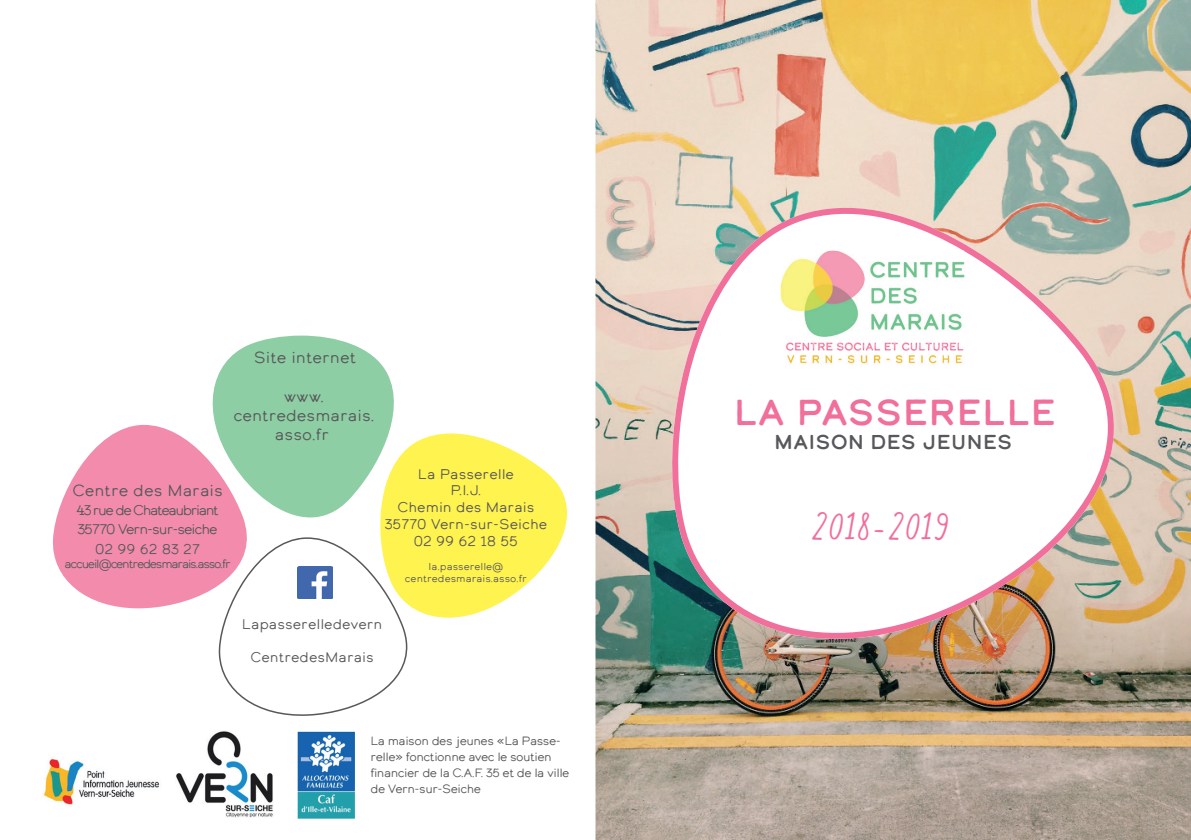
<style>
.page{position:relative;width:1191px;height:840px;background:#fff}
.page>*{position:absolute;margin:0;border:0;box-sizing:border-box;transform-origin:0 0}
.t1{font:36px "Calder Dark";color:#f16f9b}
.t2{font:36px "Calder Script";letter-spacing:-.02em;color:#f16f9b}
.t3{font:20px "Calder Dark";color:#57585a}
.t4{font:16px/19.2px "Calder LC";color:#57585a;text-align:center}
.t5{font:14px/16.8px "Calder LC";color:#57585a;text-align:center}
.t6{font:14px/19.2px "Calder LC";letter-spacing:-.09em;color:#57585a;text-align:center}
.t7{font:12px/16px "Calder LC";letter-spacing:-.04em;color:#57585a}
.t8{font:12px "Calder LC";letter-spacing:-.1em;color:#57585a}
.t9{font:10px/12px "Calder LC";color:#57585a;text-align:center}
</style>
<div class="page">
<img style="left:595px;top:0;width:596px;height:839px">
<img style="left:658px;top:185px;width:502px;height:481px">
<svg style="left:669px;top:206px;width:446px;height:435px"></svg>
<img style="left:780px;top:250px;width:191px;height:115px">
<svg style="left:963px;top:250px;width:8px;height:5px"></svg>
<svg style="left:53px;top:335px;width:514px;height:381px"></svg>
<img style="left:298px;top:566px;width:34px;height:32px">
<img style="left:298px;top:731px;width:56px;height:86px">
<img style="left:176px;top:731px;width:97px;height:85px">
<img style="left:43px;top:757px;width:116px;height:48px">
<h3 class="t4" style="left:254px;top:347px;width:104px">Site internet</h3>
<h3 class="t4" style="left:233px;top:386px;width:143px">www. centredesmarais. asso.fr</h3>
<h3 class="t4" style="left:72px;top:480px;width:152px">Centre des Marais</h3>
<p class="t6" style="left:76px;top:500px;width:144px">43 rue de Chateaubriant<br>35770 Vern-sur-seiche<br>02 99 62 83 27</p>
<p class="t8" style="left:64px;top:555px;width:168px">accueil@centredesmarais.asso.fr</p>
<p class="t5" style="left:385px;top:465px;width:164px">La Passerelle<br>P.I.J.<br>Chemin des Marais<br>35770 Vern-sur-Seiche<br>02 99 62 18 55</p>
<p class="t9" style="left:405px;top:560px;width:124px">la.passerelle@ centredesmarais.asso.fr</p>
<p class="t5" style="left:242px;top:614px;width:142px">Lapasserelledevern</p>
<p class="t5" style="left:250px;top:648px;width:125px">CentredesMarais</p>
<p class="t7" style="left:370px;top:732px;width:200px">La maison des jeunes «La Passe&shy;relle» fonctionne avec le soutien financier de la C.A.F. 35 et de la ville de Vern-sur-Seiche</p>
<h1 class="t1" style="left:733px;top:387px;width:324px">LA PASSERELLE</h1>
<h2 class="t3" style="left:774px;top:428px;width:240px">MAISON DES JEUNES</h2>
<h1 class="t2" style="left:810px;top:504px;width:141px">2018-2019</h1>
</div>
